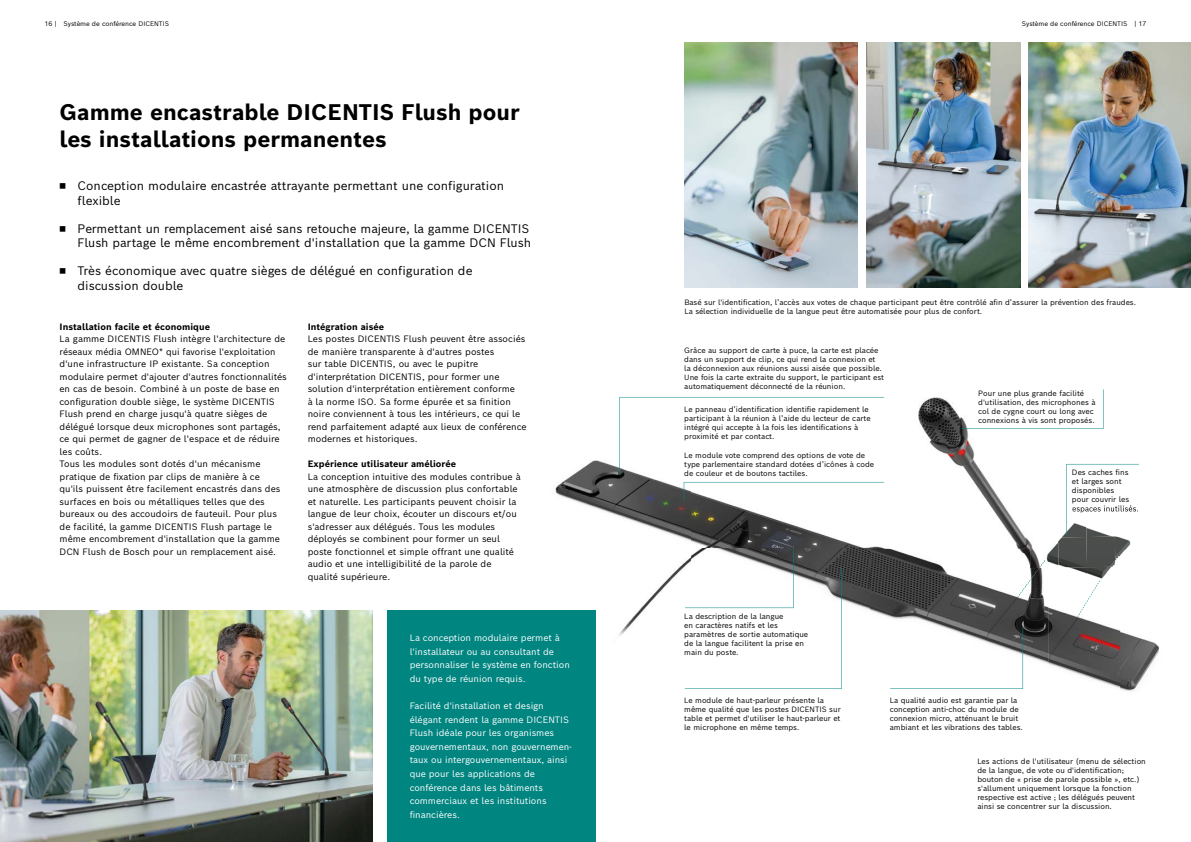
<style>
.page{position:relative;width:1191px;height:842px;background:#fff}
.page>*{position:absolute;margin:0;border:0;box-sizing:border-box;transform-origin:0 0}
.t1{font:700 22px/27px "Bosch Sans";color:#000}
.t2{font:12px/14.2px "Bosch Sans";color:#000}
.t3{font:9px/12.5px "Bosch Sans";letter-spacing:.005em;color:#000}
.t4{font:9px/13.6px "Bosch Sans";color:#fff}
.t5{font:700 9px "Bosch Sans";letter-spacing:.005em;color:#000}
.t6{font:7.5px/9px "Bosch Sans";color:#000}
.t7{font:6.5px "Bosch Sans";letter-spacing:-.005em;color:#000}
.s1{font-size:13px}
</style>
<div class="page">
<img style="left:1028px;top:42px;width:163px;height:245px">
<img style="left:684px;top:42px;width:173px;height:245px">
<img style="left:867px;top:42px;width:153px;height:245px">
<img style="left:555px;top:397px;width:493px;height:395px">
<img style="left:1120px;top:631px;width:40px;height:60px">
<img style="left:1048px;top:607px;width:72px;height:81px">
<img style="left:1017px;top:580px;width:13px;height:17px">
<img style="left:0;top:610px;width:372px;height:232px">
<div style="left:387px;top:610px;width:208px;height:232px;background:#008581"></div>
<svg style="left:890px;top:628px;width:133px;height:61px"></svg>
<svg style="left:685px;top:547px;width:157px;height:142px"></svg>
<svg style="left:683px;top:482px;width:201px;height:20px"></svg>
<svg style="left:619px;top:397px;width:265px;height:78px"></svg>
<svg style="left:961px;top:389px;width:142px;height:40px"></svg>
<img style="left:1029px;top:507px;width:37px;height:29px">
<img style="left:1029px;top:536px;width:102px;height:32px">
<img style="left:1030px;top:566px;width:101px;height:32px">
<img style="left:1030px;top:560px;width:15px;height:20px">
<svg style="left:1077px;top:581px;width:22px;height:36px"></svg>
<svg style="left:1066px;top:464px;width:72px;height:72px"></svg>
<p class="t7" style="left:45px;top:18px;width:126px">16 | Système de conférence DICENTIS</p>
<p class="t7" style="left:1022px;top:18px;width:126px">Système de conférence DICENTIS | 17</p>
<h1 class="t1" style="left:60px;top:97px;width:461px">Gamme encastrable DICENTIS Flush pour les installations permanentes</h1>
<h2 class="t2" style="left:78px;top:178px;width:428px;text-indent:-18px"><span class="s1">◾</span> Conception modulaire encastrée attrayante permettant une configuration flexible</h2>
<h2 class="t2" style="left:60px;top:220px;width:473px;text-align:right"><span class="s1">◾</span> Permettant un remplacement aisé sans retouche majeure, la gamme DICENTIS<br>Flush partage le même encombrement d'installation que la gamme DCN Flush</h2>
<h2 class="t2" style="left:78px;top:263px;width:396px;text-indent:-18px"><span class="s1">◾</span> Très économique avec quatre sièges de délégué en configuration de discussion double</h2>
<p class="t5" style="left:60px;top:319px;width:152px">Installation facile et économique</p>
<p class="t3" style="left:60px;top:332px;width:229px">La gamme DICENTIS Flush intègre l'architecture de réseaux média OMNEO* qui favorise l'exploitation d'une infrastructure IP existante. Sa conception modulaire permet d'ajouter d'autres fonctionnalités en cas de besoin. Combiné à un poste de base en configuration double siège, le système DICENTIS Flush prend en charge jusqu'à quatre sièges de délégué lorsque deux microphones sont partagés, ce qui permet de gagner de l'espace et de réduire les coûts.<br>Tous les modules sont dotés d'un mécanisme pratique de fixation par clips de manière à ce<br>qu'ils puissent être facilement encastrés dans des surfaces en bois ou métalliques telles que des bureaux ou des accoudoirs de fauteuil. Pour plus de facilité, la gamme DICENTIS Flush partage le même encombrement d'installation que la gamme DCN Flush de Bosch pour un remplacement aisé.</p>
<p class="t5" style="left:308px;top:319px;width:78px">Intégration aisée</p>
<p class="t3" style="left:308px;top:332px;width:220px">Les postes DICENTIS Flush peuvent être associés de manière transparente à d'autres postes<br>sur table DICENTIS, ou avec le pupitre d'interprétation DICENTIS, pour former une solution d'interprétation entièrement conforme<br>à la norme ISO. Sa forme épurée et sa finition noire conviennent à tous les intérieurs, ce qui le rend parfaitement adapté aux lieux de conférence modernes et historiques.</p>
<p class="t5" style="left:308px;top:456px;width:150px">Expérience utilisateur améliorée</p>
<p class="t3" style="left:308px;top:469px;width:214px">La conception intuitive des modules contribue à une atmosphère de discussion plus confortable et naturelle. Les participants peuvent choisir la langue de leur choix, écouter un discours et/ou s'adresser aux délégués. Tous les modules déployés se combinent pour former un seul poste fonctionnel et simple offrant une qualité audio et une intelligibilité de la parole de qualité supérieure.</p>
<p class="t4" style="left:410px;top:630px;width:162px">La conception modulaire permet à l'installateur ou au consultant de personnaliser le système en fonction du type de réunion requis.</p>
<p class="t4" style="left:410px;top:698px;width:164px">Facilité d'installation et design élégant rendent la gamme DICENTIS<br>Flush idéale pour les organismes gouvernementaux, non gouvernemen&shy;taux ou intergouvernementaux, ainsi que pour les applications de conférence dans les bâtiments commerciaux et les institutions financières.</p>
<p class="t6" style="left:684px;top:297px;width:453px">Basé sur l'identification, l’accès aux votes de chaque participant peut être contrôlé afin d’assurer la prévention des fraudes.<br>La sélection individuelle de la langue peut être automatisée pour plus de confort.</p>
<p class="t6" style="left:684px;top:345px;width:201px">Grâce au support de carte à puce, la carte est placée dans un support de clip, ce qui rend la connexion et<br>la déconnexion aux réunions aussi aisée que possible.<br>Une fois la carte extraite du support, le participant est automatiquement déconnecté de la réunion.</p>
<p class="t6" style="left:684px;top:404px;width:188px">Le panneau d’identification identifie rapidement le participant à la réunion à l’aide du lecteur de carte intégré qui accepte à la fois les identifications à proximité et par contact.</p>
<p class="t6" style="left:684px;top:450px;width:191px">Le module vote comprend des options de vote de type parlementaire standard dotées d’icônes à code de couleur et de boutons tactiles.</p>
<p class="t6" style="left:684px;top:611px;width:125px">La description de la langue<br>en caractères natifs et les paramètres de sortie automatique de la langue facilitent la prise en main du poste.</p>
<p class="t6" style="left:978px;top:388px;width:119px">Pour une plus grande facilité d'utilisation, des microphones à col de cygne court ou long avec connexions à vis sont proposés.</p>
<p class="t6" style="left:1072px;top:467px;width:59px">Des caches fins et larges sont disponibles pour couvrir les</p>
<p class="t6" style="left:684px;top:695px;width:158px">Le module de haut-parleur présente la même qualité que les postes DICENTIS sur table et permet d'utiliser le haut-parleur et le microphone en même temps.</p>
<p class="t6" style="left:889px;top:695px;width:135px">La qualité audio est garantie par la conception anti-choc du module de connexion micro, atténuant le bruit ambiant et les vibrations des tables.</p>
<p class="t6" style="left:977px;top:756px;width:170px">Les actions de l'utilisateur (menu de sélection de la langue, de vote ou d'identification; bouton de « prise de parole possible », etc.) s'allument uniquement lorsque la fonction respective est active ; les délégués peuvent ainsi se concentrer sur la discussion.</p>
</div>
